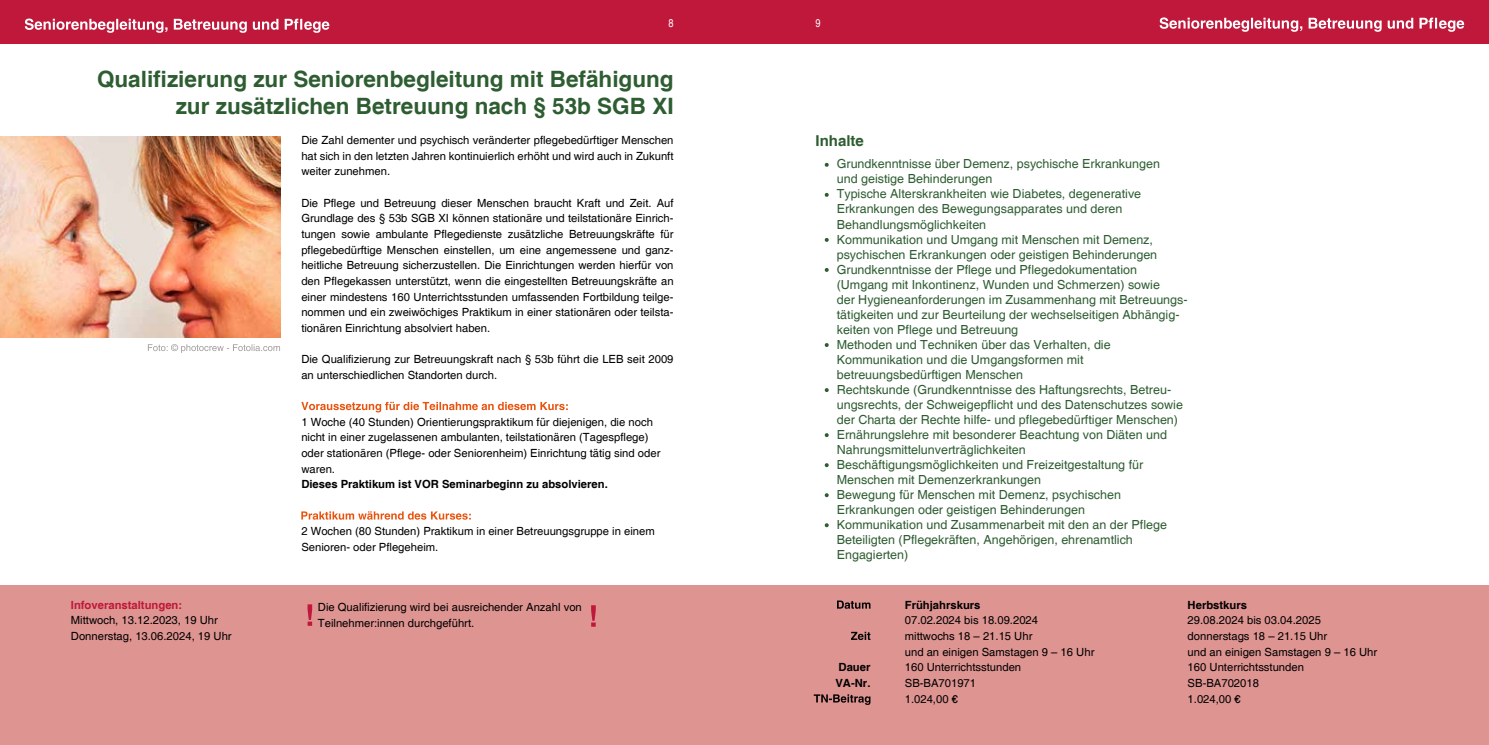
<style>
.page{position:relative;width:1489px;height:745px;background:#fff}
.page>*{position:absolute;margin:0;border:0;box-sizing:border-box;transform-origin:0 0}
.t1{font:700 22.5px/26.2px "Helvetica";color:#2e5d32;text-align:right}
.t2{font:700 15px "Helvetica";color:#2e5d32}
.t3{font:12.5px/15px "Helvetica";color:#2e5d32}
.t4{font:11.25px/15.6px "Helvetica";color:#000}
.t5{font:700 11.25px/15.6px "Helvetica";color:#000}
.t6{font:700 11.25px "Helvetica";color:#bf183b}
.t7{font:condensed 11.25px "Helvetica";color:#fff}
</style>
<div class="page">
<div style="left:0;top:0;width:1488px;height:43px;background:#bf183b"></div>
<div style="left:0;top:585px;width:1488px;height:159px;background:#de9491"></div>
<svg style="left:301px;top:401px;width:267px;height:11px"></svg>
<svg style="left:301px;top:511px;width:170px;height:8px"></svg>
<svg style="left:307px;top:604px;width:5px;height:21px"></svg>
<img style="left:0;top:137px;width:280px;height:200px">
<svg style="left:25px;top:19px;width:304px;height:14px"></svg>
<svg style="left:148px;top:344px;width:132px;height:9px"></svg>
<svg style="left:591px;top:605px;width:4px;height:21px"></svg>
<svg style="left:837px;top:600px;width:33px;height:8px"></svg>
<svg style="left:851px;top:631px;width:19px;height:8px"></svg>
<svg style="left:813px;top:694px;width:57px;height:10px"></svg>
<svg style="left:1159px;top:17px;width:304px;height:15px"></svg>
<svg style="left:824px;top:163px;width:4px;height:4px"></svg>
<svg style="left:824px;top:193px;width:4px;height:4px"></svg>
<svg style="left:824px;top:238px;width:4px;height:4px"></svg>
<svg style="left:824px;top:268px;width:4px;height:4px"></svg>
<svg style="left:824px;top:343px;width:4px;height:4px"></svg>
<svg style="left:824px;top:388px;width:4px;height:4px"></svg>
<svg style="left:824px;top:433px;width:4px;height:4px"></svg>
<svg style="left:824px;top:463px;width:4px;height:4px"></svg>
<svg style="left:824px;top:493px;width:4px;height:4px"></svg>
<svg style="left:824px;top:523px;width:4px;height:4px"></svg>
<p class="t7" style="left:668px;top:17px;width:7px">8</p>
<h1 class="t1" style="left:97px;top:67px;width:578px">Qualifizierung zur Seniorenbegleitung mit Befähigung zur zusätzlichen Betreuung nach § 53b SGB XI</h1>
<p class="t6" style="left:71px;top:597px;width:113px">Infoveranstaltungen:</p>
<p class="t4" style="left:71px;top:612px;width:162px">Mittwoch, 13.12.2023, 19 Uhr<br>Donnerstag, 13.06.2024, 19 Uhr</p>
<p class="t4" style="left:301px;top:133px;width:374px;text-align:justify">Die Zahl dementer und psychisch veränderter pflegebedürftiger Menschen hat sich in den letzten Jahren kontinuierlich erhöht und wird auch in Zukunft weiter zunehmen.</p>
<p class="t4" style="left:301px;top:195px;width:374px;text-align:justify">Die Pflege und Betreuung dieser Menschen braucht Kraft und Zeit. Auf Grundlage des § 53b SGB XI können stationäre und teilstationäre Einrich&shy;tungen sowie ambulante Pflegedienste zusätzliche Betreuungskräfte für pflegebedürftige Menschen einstellen, um eine angemessene und ganz&shy;heitliche Betreuung sicherzustellen. Die Einrichtungen werden hierfür von den Pflegekassen unterstützt, wenn die eingestellten Betreuungskräfte an einer mindestens 160 Unterrichtsstunden umfassenden Fortbildung teilge&shy;nommen und ein zweiwöchiges Praktikum in einer stationären oder teilsta&shy;tionären Einrichtung absolviert haben.</p>
<p class="t4" style="left:301px;top:351px;width:374px">Die Qualifizierung zur Betreuungskraft nach § 53b führt die LEB seit 2009 an unterschiedlichen Standorten durch.</p>
<p class="t4" style="left:301px;top:414px;width:360px">1 Woche (40 Stunden) Orientierungspraktikum für diejenigen, die noch nicht in einer zugelassenen ambulanten, teilstationären (Tagespflege) oder stationären (Pflege- oder Seniorenheim) Einrichtung tätig sind oder waren.</p>
<p class="t5" style="left:301px;top:476px;width:308px">Dieses Praktikum ist VOR Seminarbeginn zu absolvieren.</p>
<p class="t4" style="left:301px;top:523px;width:355px">2 Wochen (80 Stunden) Praktikum in einer Betreuungsgruppe in einem<br>Senioren- oder Pflegeheim.</p>
<p class="t4" style="left:318px;top:599px;width:265px">Die Qualifizierung wird bei ausreichender Anzahl von<br>Teilnehmer:innen durchgeführt.</p>
<p class="t7" style="left:815px;top:17px;width:7px">9</p>
<h2 class="t2" style="left:815px;top:132px;width:50px">Inhalte</h2>
<p class="t3" style="left:836px;top:157px;width:352px">Grundkenntnisse über Demenz, psychische Erkrankungen<br>und geistige Behinderungen<br>Typische Alterskrankheiten wie Diabetes, degenerative Erkrankungen des Bewegungsapparates und deren Behandlungsmöglichkeiten<br>Kommunikation und Umgang mit Menschen mit Demenz, psychischen Erkrankungen oder geistigen Behinderungen Grundkenntnisse der Pflege und Pflegedokumentation (Umgang mit Inkontinenz, Wunden und Schmerzen) sowie<br>der Hygieneanforderungen im Zusammenhang mit Betreuungs&shy;tätigkeiten und zur Beurteilung der wechselseitigen Abhängig&shy;keiten von Pflege und Betreuung<br>Methoden und Techniken über das Verhalten, die Kommunikation und die Umgangsformen mit betreuungsbedürftigen Menschen<br>Rechtskunde (Grundkenntnisse des Haftungsrechts, Betreu&shy;ungsrechts, der Schweigepflicht und des Datenschutzes sowie der Charta der Rechte hilfe- und pflegebedürftiger Menschen)<br>Ernährungslehre mit besonderer Beachtung von Diäten und Nahrungsmittelunverträglichkeiten Beschäftigungsmöglichkeiten und Freizeitgestaltung für Menschen mit Demenzerkrankungen<br>Bewegung für Menschen mit Demenz, psychischen Erkrankungen oder geistigen Behinderungen<br>Kommunikation und Zusammenarbeit mit den an der Pflege Beteiligten (Pflegekräften, Angehörigen, ehrenamtlich Engagierten)</p>
<p class="t5" style="left:904px;top:597px;width:77px">Frühjahrskurs</p>
<p class="t4" style="left:904px;top:612px;width:191px">07.02.2024 bis 18.09.2024<br>mittwochs 18 – 21.15 Uhr<br>und an einigen Samstagen 9 – 16 Uhr<br>160 Unterrichtsstunden<br>SB-BA701971<br>1.024,00 €</p>
<p class="t5" style="left:1187px;top:597px;width:61px">Herbstkurs</p>
<p class="t4" style="left:1187px;top:612px;width:191px">29.08.2024 bis 03.04.2025 donnerstags 18 – 21.15 Uhr<br>und an einigen Samstagen 9 – 16 Uhr<br>160 Unterrichtsstunden<br>SB-BA702018<br>1.024,00 €</p>
<p class="t5" style="left:835px;top:659px;width:36px">Dauer<br>VA-Nr.</p>
</div>
